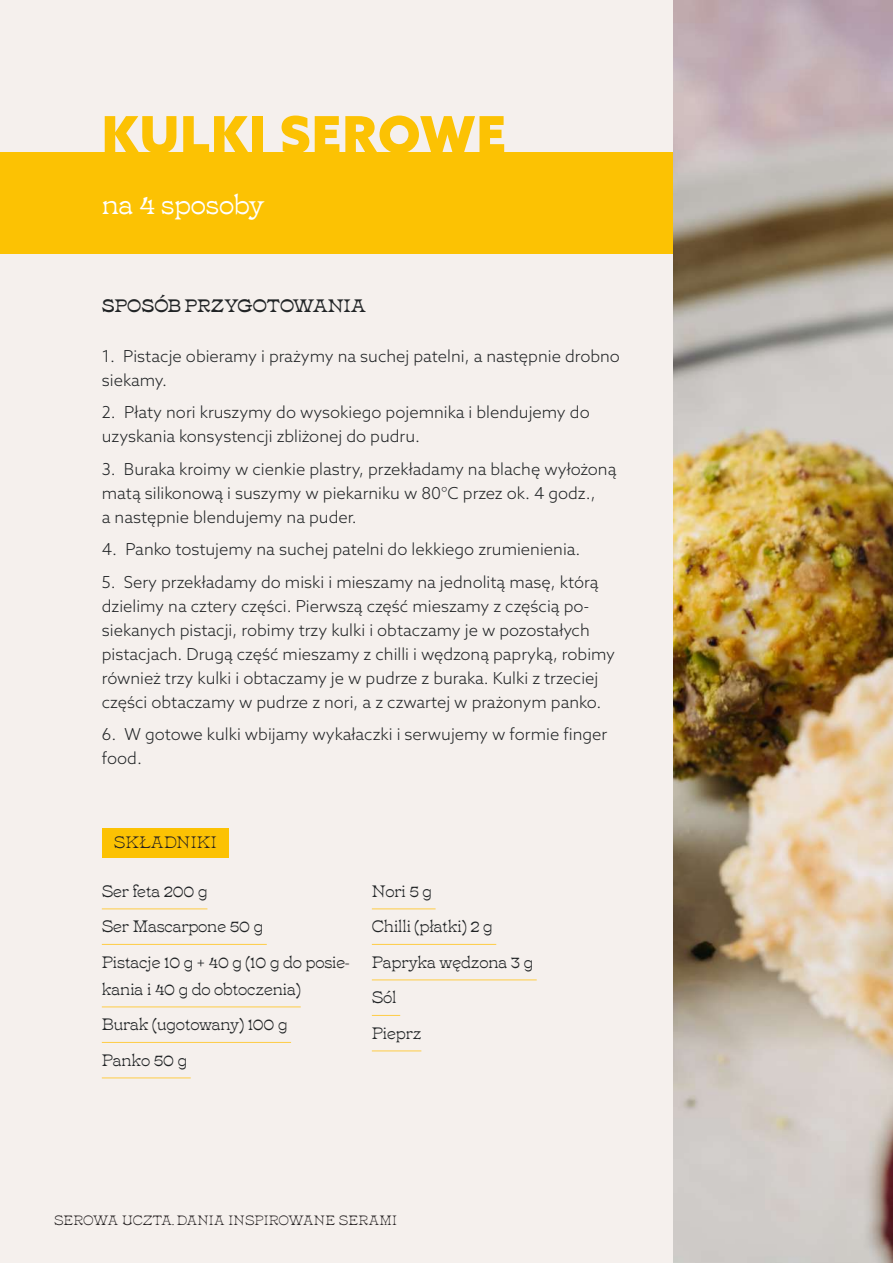
<style>
.page{position:relative;width:893px;height:1263px;background:#f5f0ed}
.page>*{position:absolute;margin:0;border:0;box-sizing:border-box;transform-origin:0 0}
.t1{font:900 51px "Azo Sans";letter-spacing:.025em;color:#fcc203}
.t2{font:27px "Tuppence";color:#fff}
.t3{font:700 18px "Tuppence";letter-spacing:.01em;color:#212426}
.t4{font:300 16.5px/24px "Azo Sans";color:#212426}
.t5{font:300 16.5px/35.5px "Tuppence";letter-spacing:-.01em;color:#212426}
.t6{font:200 16.5px "Tuppence";letter-spacing:.01em;color:#231f20}
.t7{font:200 13.5px "Tuppence";letter-spacing:.01em;color:#231f20}
</style>
<div class="page">
<div style="left:0;top:152px;width:893px;height:102px;background:#fcc203"></div>
<img style="left:673px;top:0;width:220px;height:1263px">
<div style="left:102px;top:828px;width:127px;height:29px;background:#fcc203"></div>
<hr style="left:102px;top:908px;width:105px;height:1px;background:#fecc45">
<hr style="left:102px;top:944px;width:165px;height:1px;background:#fecc45">
<hr style="left:102px;top:1006px;width:199px;height:1px;background:#fecc45">
<hr style="left:102px;top:1042px;width:189px;height:1px;background:#fecc45">
<hr style="left:102px;top:1077px;width:89px;height:1px;background:#fecc45">
<hr style="left:372px;top:908px;width:64px;height:1px;background:#fecc45">
<hr style="left:372px;top:944px;width:124px;height:1px;background:#fecc45">
<hr style="left:372px;top:979px;width:165px;height:1px;background:#fecc45">
<svg style="left:372px;top:1015px;width:28px;height:1px"></svg>
<hr style="left:372px;top:1050px;width:49px;height:1px;background:#fecc45">
<h1 class="t1" style="left:102px;top:101px;width:406px">KULKI SEROWE</h1>
<h2 class="t2" style="left:102px;top:182px;width:164px">na 4 sposoby</h2>
<p class="t3" style="left:102px;top:291px;width:266px">SPOSÓB PRZYGOTOWANIA</p>
<p class="t4" style="left:102px;top:344px;width:520px">1. Pistacje obieramy i prażymy na suchej patelni, a następnie drobno siekamy.</p>
<p class="t4" style="left:102px;top:400px;width:489px">2. Płaty nori kruszymy do wysokiego pojemnika i blendujemy do uzyskania konsystencji zbliżonej do pudru.</p>
<p class="t4" style="left:102px;top:457px;width:516px">3. Buraka kroimy w cienkie plastry, przekładamy na blachę wyłożoną matą silikonową i suszymy w piekarniku w 80°C przez ok. 4 godz.,<br>a następnie blendujemy na puder.</p>
<p class="t4" style="left:102px;top:537px;width:480px">4. Panko tostujemy na suchej patelni do lekkiego zrumienienia.</p>
<p class="t4" style="left:102px;top:570px;width:515px">5. Sery przekładamy do miski i mieszamy na jednolitą masę, którą dzielimy na cztery części. Pierwszą część mieszamy z częścią po&shy;siekanych pistacji, robimy trzy kulki i obtaczamy je w pozostałych pistacjach. Drugą część mieszamy z chilli i wędzoną papryką, robimy również trzy kulki i obtaczamy je w pudrze z buraka. Kulki z trzeciej części obtaczamy w pudrze z nori, a z czwartej w prażonym panko.</p>
<p class="t4" style="left:102px;top:722px;width:507px">6. W gotowe kulki wbijamy wykałaczki i serwujemy w formie finger food.</p>
<p class="t6" style="left:114px;top:828px;width:105px">SKŁADNIKI</p>
<p class="t5" style="left:102px;top:871px;width:249px">Ser feta 200 g<br>Ser Mascarpone 50 g<br>Pistacje 10 g + 40 g (10 g do posie-</p>
<p class="t5" style="left:102px;top:969px;width:200px">kania i 40 g do obtoczenia)<br>Burak (ugotowany) 100 g<br>Panko 50 g</p>
<p class="t5" style="left:372px;top:871px;width:163px">Nori 5 g<br>Chilli (płatki) 2 g<br>Papryka wędzona 3 g<br>Sól<br>Pieprz</p>
<p class="t7" style="left:54px;top:1209px;width:344px">SEROWA UCZTA. DANIA INSPIROWANE SERAMI</p>
</div>
